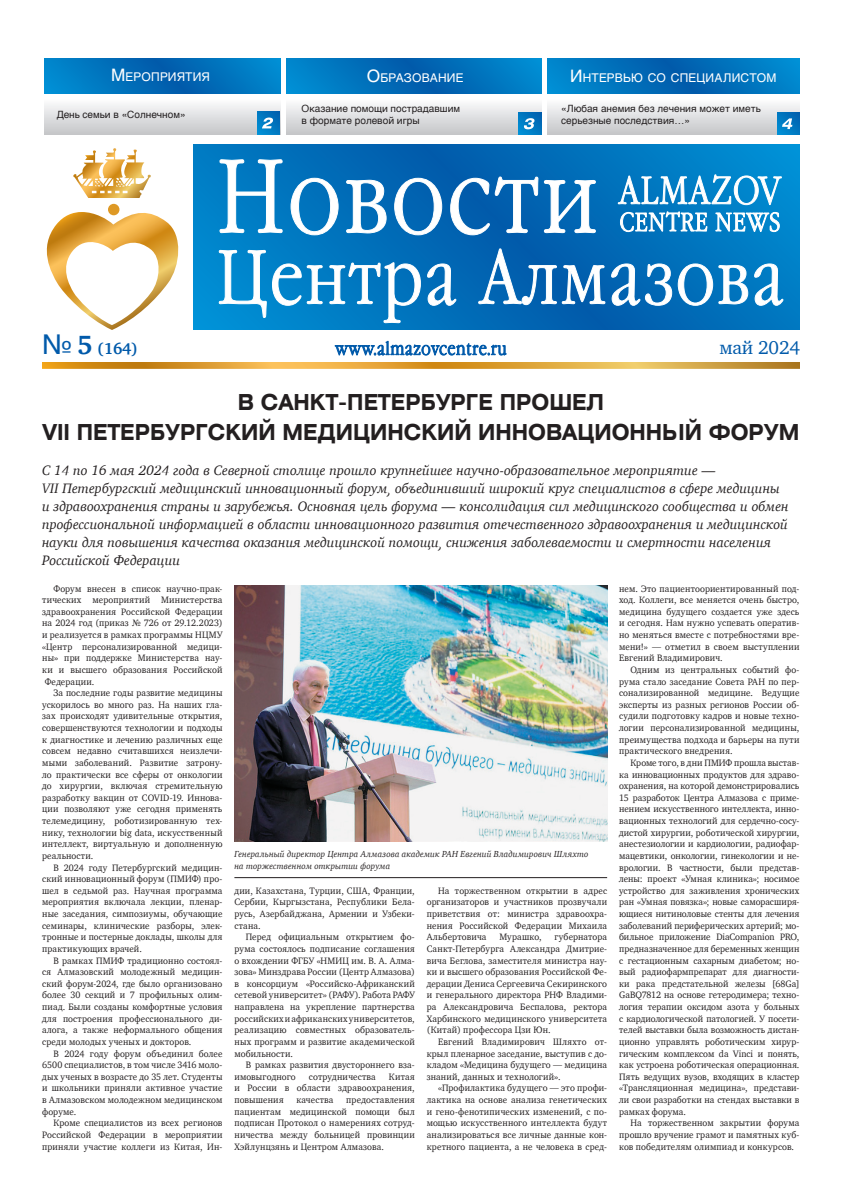
<style>
.page{position:relative;width:842px;height:1191px;background:#fff}
.page>*{position:absolute;margin:0;border:0;box-sizing:border-box;transform-origin:0 0}
.t1{font:700 22px/30px "Helios Ext";color:#231f20;text-align:center;scale:.85 1}
.t2{font:19px "Charter";letter-spacing:-.01em;color:#015aaa}
.t3{font:700 16px "Charter";color:#015aaa}
.t4{font:italic 14px/18px "Charter";color:#231f20}
.t5{font:11.9px "Helios";letter-spacing:.015em;color:#fff}
.t6{font:10px/12px "Helvetica";color:#231f20}
.t7{font:9.5px/11.6px "Charter";letter-spacing:.02em;color:#231f20;text-align:justify;scale:.95 1}
.t8{font:italic 9px/11.6px "Charter";letter-spacing:.015em;color:#231f20;scale:.95 1}
.s1{font-size:17px}
.s2{font-family:"Helios";font-weight:400;font-size:27px}
.s3{font-size:27px}
.s4{font-family:"Times New Roman"}
</style>
<div class="page">
<img style="left:44px;top:93px;width:756px;height:42px">
<img style="left:44px;top:58px;width:237px;height:35px">
<img style="left:286px;top:58px;width:514px;height:35px">
<img style="left:43px;top:362px;width:756px;height:6px">
<img style="left:777px;top:112px;width:23px;height:23px">
<svg style="left:782px;top:118px;width:10px;height:11px"></svg>
<img style="left:519px;top:112px;width:22px;height:23px">
<svg style="left:524px;top:118px;width:10px;height:11px"></svg>
<img style="left:194px;top:145px;width:605px;height:184px">
<img style="left:73px;top:148px;width:78px;height:50px">
<img style="left:46px;top:209px;width:133px;height:121px">
<div style="left:108px;top:204px;width:11px;height:11px;background:#de9925;border-radius:50%"></div>
<svg style="left:218px;top:159px;width:566px;height:197px"></svg>
<hr style="left:281px;top:42px;width:4px;height:93px;background:#fff">
<hr style="left:542px;top:44px;width:4px;height:94px;background:#fff">
<img style="left:257px;top:111px;width:23px;height:23px">
<svg style="left:262px;top:118px;width:11px;height:10px"></svg>
<img style="left:234px;top:585px;width:373px;height:257px">
<hr style="left:234px;top:877px;width:373px;height:1px;background:#231f20">
<p class="t5" style="left:111px;top:70px;width:100px"><span class="s1">М</span>ероприятия</p>
<p class="t5" style="left:367px;top:71px;width:99px"><span class="s1">О</span>бразование</p>
<p class="t5" style="left:570px;top:71px;width:206px"><span class="s1">И</span> нтервью со специалистом</p>
<p class="t6" style="left:57px;top:108px;width:130px">День семьи в «Солнечном»</p>
<p class="t6" style="left:302px;top:102px;width:160px">Оказание помощи пострадавшим в формате ролевой игры</p>
<p class="t6" style="left:561px;top:102px;width:201px">«Любая анемия без лечения может иметь серьезные последствия…»</p>
<h3 class="t3" style="left:42px;top:335px;width:97px"><span class="s2">№</span> <span class="s3">5</span> (164)</h3>
<h2 class="t2" style="left:719px;top:331px;width:82px">май 2024</h2>
<h1 class="t1" style="left:43px;top:387px;width:892px">В САНКТ-ПЕТЕРБУРГЕ ПРОШЕЛ<br>VII ПЕТЕРБУРГСКИЙ МЕДИЦИНСКИЙ ИННОВАЦИОННЫЙ ФОРУМ</h1>
<p class="t4" style="left:42px;top:461px;width:748px">С 14 по 16 мая 2024 года в Северной столице прошло крупнейшее научно-образовательное мероприятие —<br>VII Петербургский медицинский инновационный форум, объединивший широкий круг специалистов в сфере медицины и здравоохранения страны и зарубежья. Основная цель форума — консолидация сил медицинского сообщества и обмен профессиональной информацией в области инновационного развития отечественного здравоохранения и медицинской науки для повышения качества оказания медицинской помощи, снижения заболеваемости и смертности населения Российской Федерации</p>
<p class="t7" style="left:42px;top:582px;width:191px;text-indent:11px">Форум внесен в список научно-прак&shy;тических мероприятий Министерства здравоохранения Российской Федерации на 2024 год (приказ <span class="s4">№</span> 726 от 29.12.2023) и реализуется в рамках программы НЦМУ «Центр персонализированной медици&shy;ны» при поддержке Министерства нау&shy;ки и высшего образования Российской Федерации.</p>
<p class="t7" style="left:42px;top:687px;width:191px;text-indent:11px">За последние годы развитие медицины ускорилось во много раз. На наших гла&shy;зах происходят удивительные открытия, совершенствуются технологии и подходы к диагностике и лечению различных еще совсем недавно считавшихся неизлечи&shy;мыми заболеваний. Развитие затрону&shy;ло практически все сферы от онкологии до хирургии, включая стремительную разработку вакцин от COVID-19. Иннова&shy;ции позволяют уже сегодня применять телемедицину, роботизированную тех&shy;нику, технологии big data, искусственный интеллект, виртуальную и дополненную реальности.</p>
<p class="t7" style="left:42px;top:861px;width:191px;text-indent:11px">В 2024 году Петербургский медицин&shy;ский инновационный форум (ПМИФ) про&shy;шел в седьмой раз. Научная программа мероприятия включала лекции, пленар&shy;ные заседания, симпозиумы, обучающие семинары, клинические разборы, элек&shy;тронные и постерные доклады, школы для практикующих врачей.</p>
<p class="t7" style="left:42px;top:954px;width:191px;text-indent:11px">В рамках ПМИФ традиционно состоял&shy;ся Алмазовский молодежный медицин&shy;ский форум-2024, где было организовано более 30 секций и 7 профильных олим&shy;пиад. Были созданы комфортные условия для построения профессионального ди&shy;алога, а также неформального общения среди молодых ученых и докторов.</p>
<p class="t7" style="left:42px;top:1047px;width:191px;text-indent:11px">В 2024 году форум объединил более 6500 специалистов, в том числе 3416 моло&shy;дых ученых в возрасте до 35 лет. Студенты и школьники приняли активное участие в Алмазовском молодежном медицинском форуме.</p>
<p class="t7" style="left:42px;top:1117px;width:191px;text-indent:11px">Кроме специалистов из всех регионов Российской Федерации в мероприятии приняли участие коллеги из Китая, Ин-</p>
<p class="t8" style="left:234px;top:848px;width:374px">Генеральный директор Центра Алмазова академик РАН Евгений Владимирович Шляхто на торжественном открытии форума</p>
<p class="t7" style="left:234px;top:884px;width:191px">дии, Казахстана, Турции, США, Франции, Сербии, Кыргызстана, Республики Бела&shy;русь, Азербайджана, Армении и Узбеки&shy;стана.</p>
<p class="t7" style="left:234px;top:931px;width:191px;text-indent:11px">Перед официальным открытием фо&shy;рума состоялось подписание соглашения о вхождении ФГБУ «НМИЦ им. В. А. Алма&shy;зова» Минздрава России (Центр Алмазова) в консорциум «Российско-Африканский сетевой университет» (РАФУ). Работа РАФУ направлена на укрепление партнерства российских иафриканских университетов, реализацию совместных образователь&shy;ных программ и развитие академической мобильности.</p>
<p class="t7" style="left:234px;top:1059px;width:191px;text-indent:11px">В рамках развития двустороннего вза&shy;имовыгодного</p>
<p class="t7" style="left:234px;top:1070px;width:191px;text-indent:154px">Китая и России в области здравоохранения, повышения</p>
<p class="t7" style="left:309px;top:1070px;width:72px">сотрудничества</p>
<p class="t7" style="left:234px;top:1094px;width:191px;text-indent:112px">предоставления пациентам медицинской помощи был подписан Протокол о намерениях сотруд&shy;ничества между больницей провинции Хэйлунцзянь и Центром Алмазова.</p>
<p class="t7" style="left:296px;top:1094px;width:41px">качества</p>
<p class="t7" style="left:427px;top:884px;width:191px;text-indent:11px">На торжественном открытии в адрес организаторов и участников прозвучали приветствия от: министра здравоохра&shy;нения Российской Федерации Михаила Альбертовича</p>
<p class="t7" style="left:427px;top:931px;width:191px;text-indent:128px">губернатора Санкт-Петербурга Александра Дмитрие&shy;вича Беглова, заместителя министра нау&shy;ки и высшего образования Российской Фе&shy;дерации Дениса Сергеевича Секиринского и генерального директора РНФ Владими&shy;ра Александровича Беспалова, ректора Харбинского медицинского университета (Китай) профессора Цзи Юн.</p>
<p class="t7" style="left:427px;top:1035px;width:191px;text-indent:11px">Евгений Владимирович Шляхто от&shy;крыл пленарное заседание, выступив с до&shy;кладом «Медицина будущего — медицина знаний, данных и технологий».</p>
<p class="t7" style="left:427px;top:1082px;width:191px;text-indent:11px">«Профилактика будущего — это профи&shy;лактика на основе анализа генетических и гено-фенотипических изменений, с по&shy;мощью искусственного интеллекта будут анализироваться все личные данные кон&shy;кретного пациента, а не человека в сред-</p>
<p class="t7" style="left:499px;top:931px;width:46px">Мурашко,</p>
<p class="t7" style="left:619px;top:582px;width:191px">нем. Это пациентоориентированный под&shy;ход. Коллеги, все меняется очень быстро, медицина будущего создается уже здесь и сегодня. Нам нужно успевать оператив&shy;но меняться вместе с потребностями вре&shy;мени!» — отметил в своем выступлении Евгений Владимирович.</p>
<p class="t7" style="left:619px;top:663px;width:191px;text-indent:11px">Одним из центральных событий фо&shy;рума стало заседание Совета РАН по пер&shy;сонализированной медицине. Ведущие эксперты из разных регионов России об&shy;судили подготовку кадров и новые техно&shy;логии персонализированной медицины, преимущества подхода и барьеры на пути практического внедрения.</p>
<p class="t7" style="left:619px;top:756px;width:191px;text-indent:11px">Кроме того, в дни ПМИФ прошла выстав&shy;ка инновационных продуктов для здраво&shy;охранения, на которой демонстрировались 15 разработок Центра Алмазова с приме&shy;нением искусственного интеллекта, инно&shy;вационных технологий для сердечно-сосу&shy;дистой хирургии, роботической хирургии, анестезиологии и кардиологии, радиофар&shy;мацевтики, онкологии, гинекологии и не&shy;врологии. В частности, были представ&shy;лены: проект «Умная клиника»; носимое устройство для заживления хронических ран «Умная повязка»; новые саморасширя&shy;ющиеся нитиноловые стенты для лечения заболеваний периферических артерий; мо&shy;бильное приложение DiaCompanion PRO, предназначенное для беременных женщин с гестационным сахарным диабетом; но&shy;вый радиофармпрепарат для диагности&shy;ки рака предстательной железы [68Ga] GaBQ7812 на основе гетеродимера; техно&shy;логия терапии оксидом азота у больных с кардиологической патологией. У посети&shy;телей выставки была возможность дистан&shy;ционно управлять роботическим хирур&shy;гическим комплексом da Vinci и понять, как устроена роботическая операционная.<br>Пять ведущих вузов, входящих в кластер «Трансляционная медицина», представи&shy;ли свои разработки на стендах выставки в рамках форума.</p>
<p class="t7" style="left:619px;top:1117px;width:191px;text-indent:11px">На торжественном закрытии форума прошло вручение грамот и памятных куб&shy;ков победителям олимпиад и конкурсов.</p>
</div>
